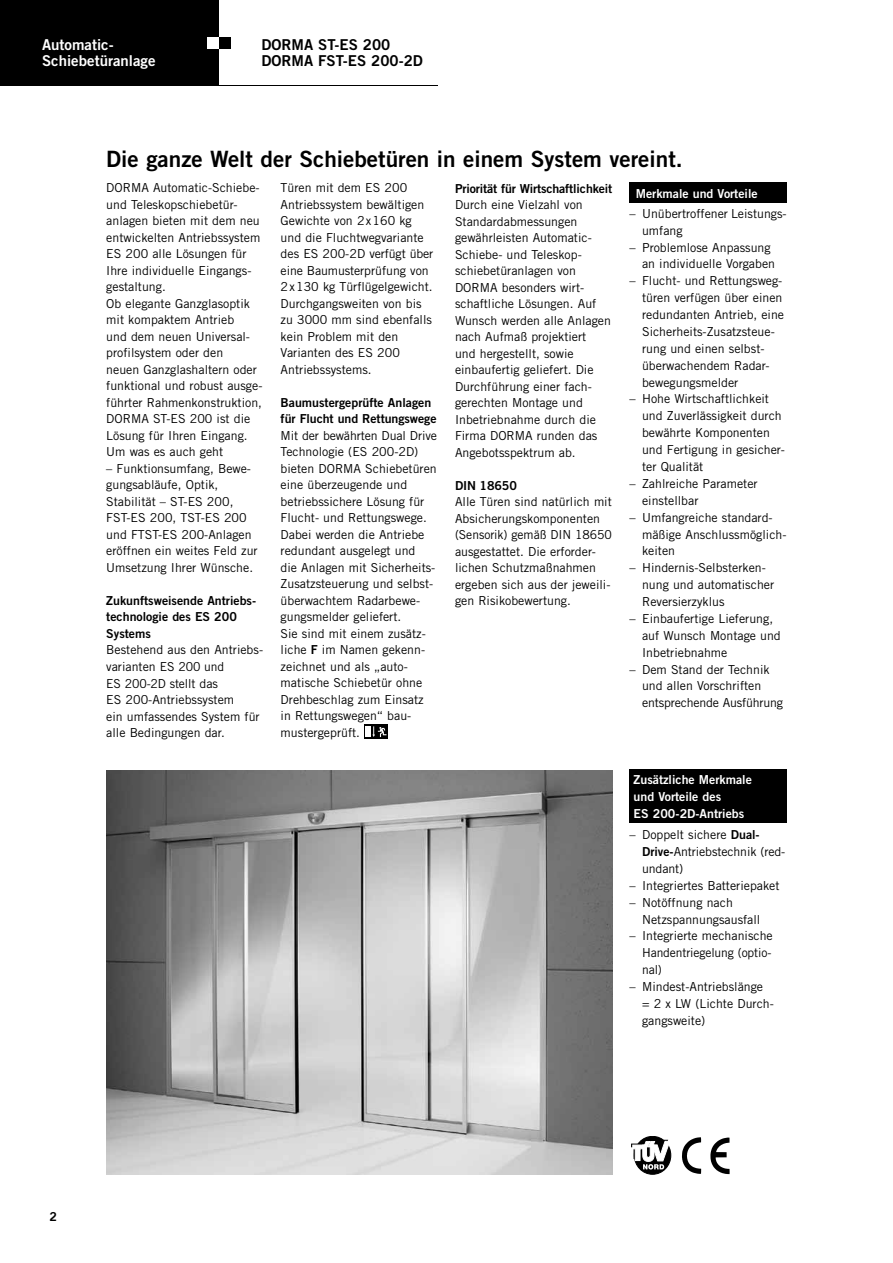
<style>
.page{position:relative;width:893px;height:1263px;background:#fff}
.page>*{position:absolute;margin:0;border:0;box-sizing:border-box;transform-origin:0 0}
.t1{font:22.5px "Trade Gothic Bold Two";color:#000}
.t2{font:15px/16.5px "Trade Gothic Bold Two";color:#000}
.t3{font:15px/16.5px "Trade Gothic Bold Two";color:#fff}
.t4{font:12.3px/16.5px "Trade Gothic";color:#000}
.t5{font:12.3px/16.5px "Trade Gothic Bold Two";color:#000}
.t6{font:12.3px/17px "Trade Gothic Bold Two";color:#fff}
.s1{font-family:"Trade Gothic Bold Two"}
</style>
<div class="page">
<div style="left:0;top:0;width:219px;height:85px;background:#000"></div>
<div style="left:219px;top:37px;width:12px;height:11px;background:#000"></div>
<div style="left:364px;top:724px;width:23px;height:15px;background:#000"></div>
<div style="left:365px;top:726px;width:6px;height:11px;background:#fff"></div>
<svg style="left:372px;top:726px;width:14px;height:11px"></svg>
<img style="left:106px;top:770px;width:506px;height:404px">
<div style="left:629px;top:183px;width:158px;height:20px;background:#000"></div>
<svg style="left:634px;top:1136px;width:37px;height:38px"></svg>
<div style="left:634px;top:1136px;width:37px;height:38px;border:1px solid #000;border-radius:50%"></div>
<svg style="left:631px;top:1140px;width:39px;height:29px"></svg>
<div style="left:629px;top:770px;width:158px;height:53px;background:#000"></div>
<svg style="left:682px;top:1137px;width:19px;height:37px"></svg>
<svg style="left:710px;top:1137px;width:20px;height:37px"></svg>
<div style="left:207px;top:37px;width:12px;height:11px;background:#fff"></div>
<p class="t3" style="left:42px;top:36px;width:115px">Automatic-<br>Schiebetüranlage</p>
<p class="t2" style="left:261px;top:36px;width:163px">DORMA ST-ES 200<br>DORMA FST-ES 200-2D</p>
<h1 class="t1" style="left:106px;top:145px;width:578px">Die ganze Welt der Schiebetüren in einem System vereint.</h1>
<p class="t4" style="left:106px;top:180px;width:158px">DORMA Automatic-Schiebe&shy;und Teleskopschiebetür&shy;anlagen bieten mit dem neu entwickelten Antriebssystem<br>ES 200 alle Lösungen für<br>Ihre individuelle Eingangs&shy;gestaltung.<br>Ob elegante Ganzglasoptik mit kompaktem Antrieb<br>und dem neuen Universal&shy;profilsystem oder den<br>neuen Ganzglashaltern oder funktional und robust ausge&shy;führter Rahmenkonstruktion,<br>DORMA ST-ES 200 ist die<br>Lösung für Ihren Eingang.<br>Um was es auch geht</p>
<p class="t4" style="left:106px;top:460px;width:153px">– Funktionsumfang, Bewe&shy;gungsabläufe, Optik,<br>Stabilität – ST-ES 200,<br>FST-ES 200, TST-ES 200 und FTST-ES 200-Anlagen eröffnen ein weites Feld zur<br>Umsetzung Ihrer Wünsche.</p>
<p class="t5" style="left:106px;top:592px;width:150px">Zukunftsweisende Antriebs&shy;technologie des ES 200<br>Systems</p>
<p class="t4" style="left:106px;top:642px;width:157px">Bestehend aus den Antriebs&shy;varianten ES 200 und<br>ES 200-2D stellt das<br>ES 200-Antriebssystem<br>ein umfassendes System für alle Bedingungen dar.</p>
<p class="t4" style="left:281px;top:180px;width:154px">Türen mit dem ES 200<br>Antriebssystem bewältigen<br>Gewichte von 2x160 kg und die Fluchtwegvariante des ES 200-2D verfügt über eine Baumusterprüfung von<br>2x130 kg Türflügelgewicht.<br>Durchgangsweiten von bis zu 3000 mm sind ebenfalls kein Problem mit den<br>Varianten des ES 200<br>Antriebssystems.</p>
<p class="t5" style="left:281px;top:394px;width:157px">Baumustergeprüfte Anlagen für Flucht und Rettungswege</p>
<p class="t4" style="left:281px;top:427px;width:158px">Mit der bewährten Dual Drive<br>Technologie (ES 200-2D) bieten DORMA Schiebetüren eine überzeugende und betriebssichere Lösung für<br>Flucht- und Rettungswege.<br>Dabei werden die Antriebe redundant ausgelegt und<br>die Anlagen mit Sicherheits-<br>Zusatzsteuerung und selbst&shy;überwachtem Radarbewe&shy;gungsmelder geliefert.<br>Sie sind mit einem zusätz&shy;liche <span class="s1">F</span> im Namen gekenn&shy;zeichnet und als „auto&shy;matische Schiebetür ohne<br>Drehbeschlag zum Einsatz in Rettungswegen“ bau&shy;mustergeprüft.</p>
<p class="t5" style="left:455px;top:180px;width:159px">Priorität für Wirtschaftlichkeit</p>
<p class="t4" style="left:455px;top:197px;width:157px">Durch eine Vielzahl von<br>Standardabmessungen gewährleisten Automatic-<br>Schiebe- und Teleskop&shy;schiebetüranlagen von<br>DORMA besonders wirt&shy;schaftliche Lösungen. Auf<br>Wunsch werden alle Anlagen nach Aufmaß projektiert<br>und hergestellt, sowie einbaufertig geliefert. Die<br>Durchführung einer fach&shy;gerechten Montage und<br>Inbetriebnahme durch die<br>Firma DORMA runden das<br>Angebotsspektrum ab.</p>
<p class="t5" style="left:455px;top:477px;width:63px">DIN 18650</p>
<p class="t4" style="left:455px;top:494px;width:158px">Alle Türen sind natürlich mit<br>Absicherungskomponenten (Sensorik) gemäß DIN 18650 ausgestattet. Die erforder&shy;lichen Schutzmaßnahmen ergeben sich aus der jeweili&shy;gen Risikobewertung.</p>
<p class="t6" style="left:636px;top:185px;width:123px">Merkmale und Vorteile</p>
<p class="t4" style="left:642px;top:205px;width:145px;line-height:17px;text-indent:-13px">– Unübertroffener Leistungs&shy;umfang</p>
<p class="t4" style="left:642px;top:239px;width:135px;line-height:17px;text-indent:-13px">– Problemlose Anpassung an individuelle Vorgaben</p>
<p class="t4" style="left:642px;top:272px;width:144px;line-height:17px;text-indent:-13px">– Flucht- und Rettungsweg&shy;türen verfügen über einen redundanten Antrieb, eine<br>Sicherheits-Zusatzsteue&shy;rung und einen selbst&shy;überwachendem Radar&shy;bewegungsmelder</p>
<p class="t4" style="left:642px;top:390px;width:144px;line-height:17px;text-indent:-13px">– Hohe Wirtschaftlichkeit und Zuverlässigkeit durch bewährte Komponenten und Fertigung in gesicher&shy;ter Qualität</p>
<p class="t4" style="left:642px;top:475px;width:117px;line-height:17px;text-indent:-13px">– Zahlreiche Parameter einstellbar</p>
<p class="t4" style="left:642px;top:509px;width:145px;line-height:17px;text-indent:-13px">– Umfangreiche standard&shy;mäßige Anschlussmöglich&shy;keiten</p>
<p class="t4" style="left:642px;top:559px;width:134px;line-height:17px;text-indent:-13px">– Hindernis-Selbsterken&shy;nung und automatischer<br>Reversierzyklus</p>
<p class="t4" style="left:642px;top:610px;width:140px;line-height:17px;text-indent:-13px">– Einbaufertige Lieferung, auf Wunsch Montage und<br>Inbetriebnahme</p>
<p class="t4" style="left:642px;top:660px;width:142px;line-height:17px;text-indent:-13px">– Dem Stand der Technik und allen Vorschriften entsprechende Ausführung</p>
<p class="t6" style="left:634px;top:771px;width:120px">Zusätzliche Merkmale und Vorteile des<br>ES 200-2D-Antriebs</p>
<p class="t4" style="left:642px;top:826px;width:145px;line-height:17px;text-indent:-13px">– Doppelt sichere <span class="s1">Dual-<br>Drive-</span>Antriebstechnik (red&shy;undant)</p>
<p class="t4" style="left:629px;top:877px;width:152px">– Integriertes Batteriepaket</p>
<p class="t4" style="left:642px;top:894px;width:120px;line-height:17px;text-indent:-13px">– Notöffnung nach<br>Netzspannungsausfall</p>
<p class="t4" style="left:642px;top:927px;width:132px;text-align:justify;text-indent:-13px">– Integrierte mechanische Handentriegelung (optio&shy;nal)</p>
<p class="t4" style="left:642px;top:978px;width:132px;line-height:17px;text-indent:-13px">– Mindest-Antriebslänge = 2 x LW (Lichte Durch&shy;gangsweite)</p>
<p class="t5" style="left:49px;top:1208px;width:9px">2</p>
</div>
